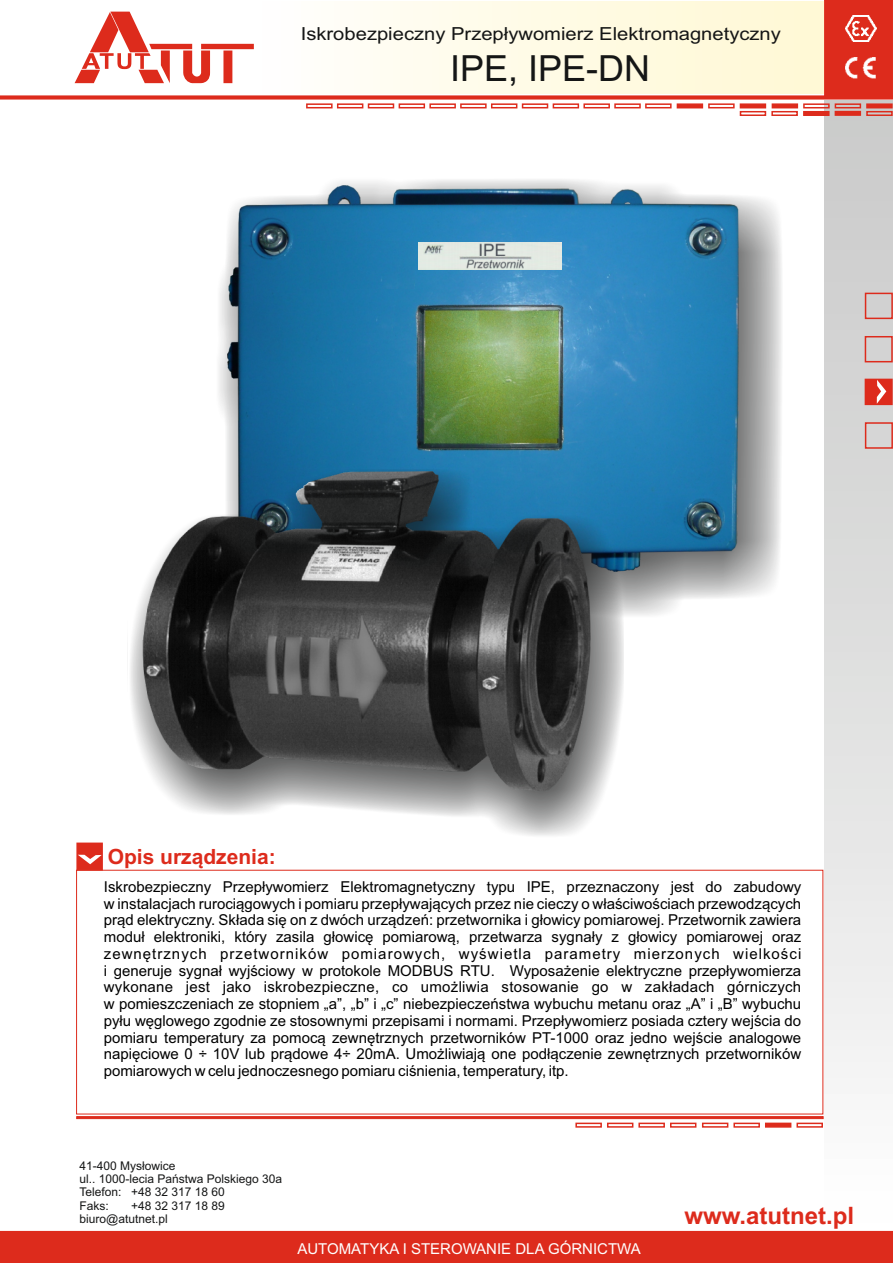
<style>
.page{position:relative;width:893px;height:1263px;background:#fff}
.page>*{position:absolute;margin:0;border:0;box-sizing:border-box;transform-origin:0 0}
.t1{font:36px "Arial";color:#151616}
.t2{font:700 24px "Arial";color:#dd2b1c}
.t3{font:700 21px "Arial";color:#dd2b1c}
.t4{font:18px "Arial";color:#151616;scale:1.12 1}
.t5{font:15px/16.8px "Arial";color:#000;text-align:justify}
.t6{font:15px "Arial";color:#fff}
.t7{font:12px/13.4px "Arial";color:#151616}
</style>
<div class="page">
<div style="left:825px;top:100px;width:68px;height:1130px;background:linear-gradient(to bottom,#c7c7c7,#fbfbfb)"></div>
<div style="left:0;top:1230px;width:893px;height:33px;background:#dd2b1c"></div>
<div style="left:865px;top:422px;width:28px;height:27px;border:2px solid #dd2b1c"></div>
<div style="left:865px;top:336px;width:28px;height:26px;border:2px solid #dd2b1c"></div>
<div style="left:865px;top:293px;width:28px;height:26px;border:2px solid #dd2b1c"></div>
<svg style="left:864px;top:378px;width:29px;height:28px"></svg>
<svg style="left:76px;top:1116px;width:747px;height:12px"></svg>
<div style="left:733px;top:1122px;width:27px;height:6px;border:2px solid #dd2b1c"></div>
<div style="left:702px;top:1122px;width:26px;height:6px;border:2px solid #dd2b1c"></div>
<svg style="left:76px;top:842px;width:28px;height:29px"></svg>
<svg style="left:0;top:0;width:893px;height:117px"></svg>
<div style="left:614px;top:103px;width:27px;height:5px;border:2px solid #dd2b1c"></div>
<div style="left:866px;top:111px;width:27px;height:5px;border:2px solid #dd2b1c"></div>
<div style="left:583px;top:103px;width:27px;height:5px;border:2px solid #dd2b1c"></div>
<div style="left:553px;top:103px;width:26px;height:5px;border:2px solid #dd2b1c"></div>
<div style="left:522px;top:103px;width:26px;height:5px;border:2px solid #dd2b1c"></div>
<div style="left:491px;top:103px;width:26px;height:5px;border:2px solid #dd2b1c"></div>
<div style="left:740px;top:111px;width:26px;height:5px;border:2px solid #dd2b1c"></div>
<div style="left:429px;top:103px;width:27px;height:5px;border:2px solid #dd2b1c"></div>
<div style="left:399px;top:103px;width:26px;height:5px;border:2px solid #dd2b1c"></div>
<div style="left:368px;top:103px;width:26px;height:5px;border:2px solid #dd2b1c"></div>
<div style="left:337px;top:103px;width:26px;height:5px;border:2px solid #dd2b1c"></div>
<div style="left:306px;top:103px;width:27px;height:5px;border:2px solid #dd2b1c"></div>
<div style="left:460px;top:103px;width:27px;height:5px;border:2px solid #dd2b1c"></div>
<div style="left:214px;top:176px;width:569px;height:444px;background:#151616;opacity:.69"></div>
<img style="left:228px;top:185px;width:511px;height:386px">
<img style="left:309px;top:242px;width:105px;height:47px">
<img style="left:390px;top:188px;width:193px;height:16px">
<div style="left:418px;top:243px;width:144px;height:27px;background:#e3eae3"></div>
<img style="left:480px;top:244px;width:25px;height:12px">
<img style="left:459px;top:257px;width:74px;height:2px">
<img style="left:467px;top:259px;width:57px;height:10px">
<img style="left:423px;top:244px;width:21px;height:11px">
<div style="left:128px;top:469px;width:496px;height:369px;background:#151616;opacity:.69"></div>
<img style="left:142px;top:471px;width:449px;height:321px">
<p class="t4" style="left:301px;top:26px;width:430px">Iskrobezpieczny Przepływomierz Elektromagnetyczny</p>
<h1 class="t1" style="left:450px;top:54px;width:202px">IPE, IPE-DN</h1>
<h3 class="t3" style="left:108px;top:848px;width:170px">Opis urządzenia:</h3>
<p class="t5" style="left:104px;top:879px;width:699px">Iskrobezpieczny Przepływomierz Elektromagnetyczny typu IPE, przeznaczony jest do zabudowy w instalacjach rurociągowych i pomiaru przepływających przez nie cieczy o właściwościach przewodzących prąd elektryczny. Składa się on z dwóch urządzeń: przetwornika i głowicy pomiarowej. Przetwornik zawiera moduł elektroniki, który zasila głowicę pomiarową, przetwarza sygnały z głowicy pomiarowej oraz zewnętrznych przetworników pomiarowych, wyświetla parametry mierzonych wielkości i generuje sygnał wyjściowy w protokole MODBUS RTU. Wyposażenie elektryczne przepływomierza wykonane jest jako iskrobezpieczne, co umożliwia stosowanie go w zakładach górniczych w pomieszczeniach ze stopniem „a”, „b” i „c” niebezpieczeństwa wybuchu metanu oraz „A” i „B” wybuchu pyłu węglowego zgodnie ze stosownymi przepisami i normami. Przepływomierz posiada cztery wejścia do pomiaru temperatury za pomocą zewnętrznych przetworników PT-1000 oraz jedno wejście analogowe napięciowe 0 ÷ 10V lub prądowe 4÷ 20mA. Umożliwiają one podłączenie zewnętrznych przetworników pomiarowych w celu jednoczesnego pomiaru ciśnienia, temperatury, itp.</p>
<p class="t7" style="left:79px;top:1160px;width:204px">41-400 Mysłowice<br>ul.. 1000-lecia Państwa Polskiego 30a<br>Telefon: +48 32 317 18 60<br>Faks:</p>
<p class="t7" style="left:79px;top:1200px;width:147px;text-indent:52px">+48 32 317 18 89 biuro@atutnet.pl</p>
<h2 class="t2" style="left:684px;top:1206px;width:171px">www.atutnet.pl</h2>
<p class="t6" style="left:297px;top:1243px;width:345px">AUTOMATYKA I STEROWANIE DLA GÓRNICTWA</p>
</div>
